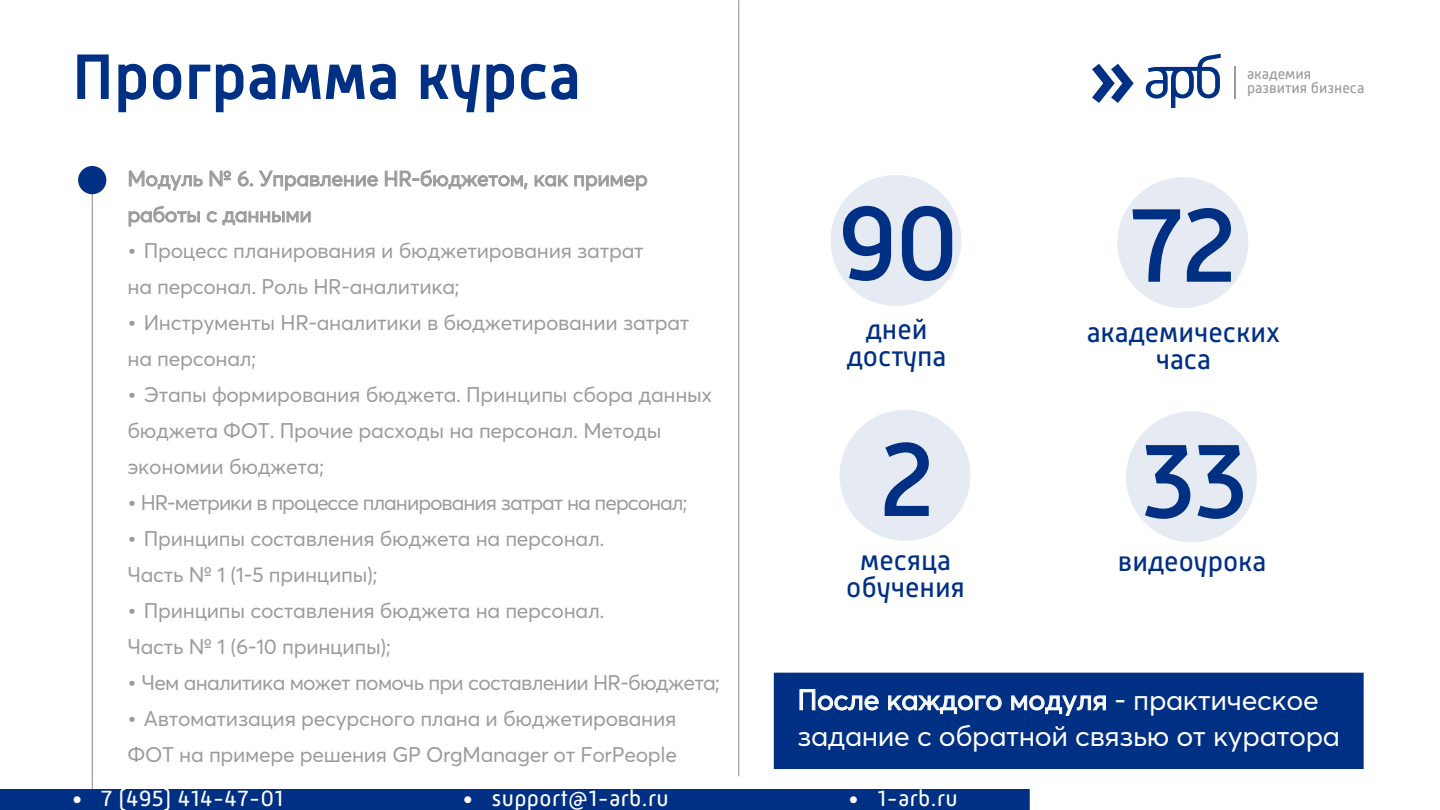
<style>
.page{position:relative;width:1440px;height:810px;background:#fff}
.page>*{position:absolute;margin:0;border:0;box-sizing:border-box;transform-origin:0 0}
.t1{font:104.55px "Russia";color:#003084}
.t2{font:63px "Russia";letter-spacing:.025em;color:#003084}
.t3{font:28.5px/36px "Averta Demo PE Cutted Demo";letter-spacing:-.015em;color:#fff}
.t4{font:28.35px/26.8px "Russia";color:#003084;text-align:center}
.t5{font:22.5px "Russia";letter-spacing:.025em;color:#fff}
.t6{font:21px/36px "Averta Demo PE Cutted Demo";letter-spacing:-.015em;color:#9b9b9b}
.t7{font:21px "Averta Demo PE Cutted Demo";letter-spacing:-.05em;color:#9b9b9b}
.t8{font:21px "Averta Demo PE Cutted Demo";letter-spacing:-.035em;color:#9b9b9b}
.t9{font:15px "Russia";color:#9b9b9b}
.s1{font-family:"Averta Demo PE";font-weight:800}
</style>
<div class="page">
<hr style="left:92px;top:180px;width:1px;height:609px;background:#9b9b9b">
<hr style="left:738px;top:0;width:1px;height:776px;background:#9b9b9b">
<div style="left:0;top:789px;width:1030px;height:21px;background:#003084"></div>
<svg style="left:1092px;top:64px;width:42px;height:39px"></svg>
<svg style="left:1146px;top:54px;width:75px;height:54px"></svg>
<hr style="left:1234px;top:66px;width:1px;height:33px;background:#9b9b9b">
<svg style="left:77px;top:54px;width:32px;height:45px"></svg>
<svg style="left:118px;top:63px;width:64px;height:50px"></svg>
<svg style="left:189px;top:63px;width:207px;height:50px"></svg>
<svg style="left:420px;top:63px;width:158px;height:50px"></svg>
<div style="left:79px;top:167px;width:27px;height:27px;background:#003084;border-radius:50%"></div>
<div style="left:78px;top:166px;width:28px;height:28px;border:1px solid #003084;border-radius:50%"></div>
<svg style="left:129px;top:170px;width:74px;height:21px"></svg>
<svg style="left:209px;top:170px;width:22px;height:17px"></svg>
<svg style="left:237px;top:170px;width:141px;height:21px"></svg>
<svg style="left:385px;top:170px;width:143px;height:20px"></svg>
<svg style="left:534px;top:175px;width:114px;height:16px"></svg>
<svg style="left:128px;top:206px;width:72px;height:21px"></svg>
<svg style="left:206px;top:211px;width:105px;height:15px"></svg>
<div style="left:1117px;top:177px;width:131px;height:131px;background:#e6eaf2;border-radius:50%"></div>
<svg style="left:1132px;top:208px;width:99px;height:74px"></svg>
<div style="left:831px;top:175px;width:131px;height:131px;background:#e6eaf2;border-radius:50%"></div>
<svg style="left:843px;top:205px;width:49px;height:76px"></svg>
<svg style="left:901px;top:205px;width:52px;height:77px"></svg>
<div style="left:840px;top:410px;width:131px;height:131px;background:#e6eaf2;border-radius:50%"></div>
<svg style="left:884px;top:442px;width:45px;height:74px"></svg>
<div style="left:1126px;top:411px;width:131px;height:131px;background:#e6eaf2;border-radius:50%"></div>
<svg style="left:1145px;top:445px;width:99px;height:74px"></svg>
<div style="left:774px;top:673px;width:590px;height:96px;background:#003084"></div>
<svg style="left:799px;top:689px;width:80px;height:22px"></svg>
<svg style="left:888px;top:695px;width:114px;height:19px"></svg>
<svg style="left:1011px;top:695px;width:95px;height:21px"></svg>
<h2 class="t2" style="left:73px;top:41px;width:509px">Программа курса</h2>
<p class="t6" style="left:128px;top:161px;width:522px">Модуль № 6. Управление HR-бюджетом, как пример работы с данными</p>
<p class="t6" style="left:128px;top:233px;width:518px"><span class="s1">•</span> Процесс планирования и бюджетирования затрат на персонал. Роль HR-аналитика;</p>
<p class="t6" style="left:128px;top:305px;width:563px"><span class="s1">•</span> Инструменты HR-аналитики в бюджетировании затрат на персонал;</p>
<p class="t6" style="left:128px;top:377px;width:586px"><span class="s1">•</span> Этапы формирования бюджета. Принципы сбора данных бюджета ФОТ. Прочие расходы на персонал. Методы экономии бюджета;</p>
<p class="t7" style="left:128px;top:490px;width:561px"><span class="s1">•</span> HR-метрики в процессе планирования затрат на персонал;</p>
<p class="t6" style="left:128px;top:521px;width:479px"><span class="s1">•</span> Принципы составления бюджета на персонал.<br>Часть № 1 (1-5 принципы);</p>
<p class="t6" style="left:128px;top:593px;width:479px"><span class="s1">•</span> Принципы составления бюджета на персонал.<br>Часть № 1 (6-10 принципы);</p>
<p class="t8" style="left:128px;top:670px;width:594px"><span class="s1">•</span> Чем аналитика может помочь при составлении HR-бюджета;</p>
<p class="t6" style="left:128px;top:701px;width:551px"><span class="s1">•</span> Автоматизация ресурсного плана и бюджетирования<br>ФОТ на примере решения GP OrgManager от ForPeople</p>
<h1 class="t1" style="left:839px;top:183px;width:120px">90</h1>
<h3 class="t4" style="left:847px;top:316px;width:101px">дней доступа</h3>
<h1 class="t1" style="left:880px;top:420px;width:56px">2</h1>
<h3 class="t4" style="left:846px;top:547px;width:120px">месяца обучения</h3>
<p class="t9" style="left:1247px;top:66px;width:66px">aкaдeмия</p>
<p class="t9" style="left:1247px;top:80px;width:119px">развития бизнеса</p>
<h1 class="t1" style="left:1131px;top:186px;width:108px">72</h1>
<h3 class="t4" style="left:1087px;top:319px;width:195px">академических часа</h3>
<h1 class="t1" style="left:1143px;top:421px;width:107px">33</h1>
<h3 class="t4" style="left:1118px;top:548px;width:150px">видеоурока</h3>
<h3 class="t3" style="left:798px;top:682px;width:544px">После каждого модуля - практическое задание с обратной связью от куратора</h3>
<p class="t5" style="left:72px;top:785px;width:213px">• 7 (495) 414-47-01</p>
<p class="t5" style="left:463px;top:785px;width:208px">• support@1-arb.ru</p>
<p class="t5" style="left:848px;top:785px;width:111px">• 1-arb.ru</p>
</div>
